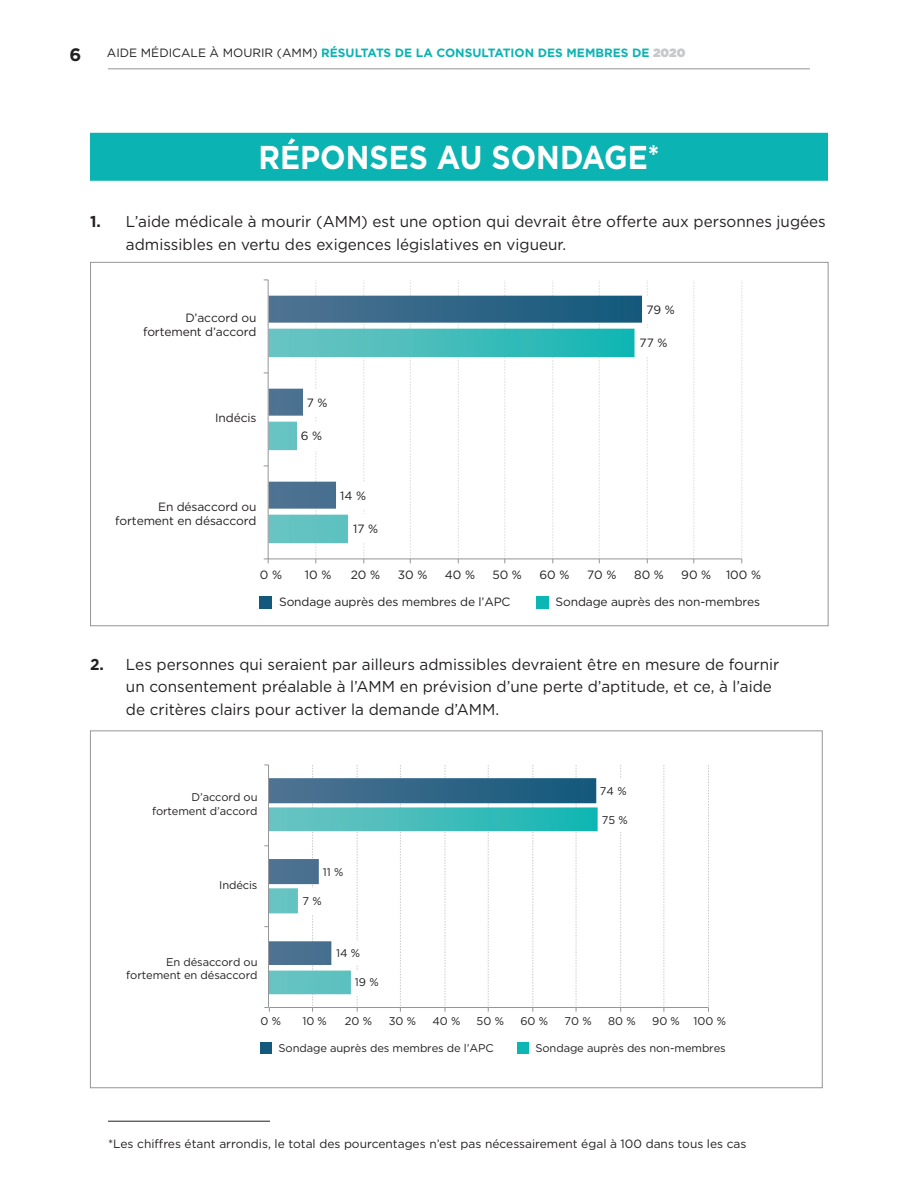
<style>
.page{position:relative;width:918px;height:1188px;background:#fff}
.page>*{position:absolute;margin:0;border:0;box-sizing:border-box;transform-origin:0 0}
.t1{font:700 33px "Gotham HTF";color:#fff;scale:.91 1}
.t2{font:700 18px "Gotham HTF";color:#231f20}
.t3{font:15.75px/22.5px "Gotham HTF";color:#231f20}
.t4{font:12px/14.4px "Gotham HTF";letter-spacing:-.01em;color:#231f20;text-align:right}
.t5{font:700 12px "Gotham HTF";color:#0bb4b2}
.t6{font:11.1px/13.4px "Gotham HTF";letter-spacing:-.01em;color:#231f20;text-align:right}
.s1{font-weight:400;color:#231f20}
.s2{font-weight:900;color:#c7c8ca}
.s3{font-size:29.7px}
.s4{font-weight:700}
</style>
<div class="page">
<hr style="left:108px;top:68px;width:702px;height:1px;background:#939598">
<div style="left:90px;top:133px;width:738px;height:48px;background:#0bb4b2"></div>
<div style="left:269px;top:514px;width:79px;height:29px;background:#62c3c1"></div>
<svg style="left:269px;top:296px;width:373px;height:213px"></svg>
<hr style="left:268px;top:559px;width:474px;height:1px;background:#939598">
<svg style="left:315px;top:280px;width:2px;height:283px"></svg>
<svg style="left:363px;top:280px;width:2px;height:283px"></svg>
<svg style="left:410px;top:280px;width:1px;height:283px"></svg>
<svg style="left:458px;top:280px;width:1px;height:283px"></svg>
<svg style="left:504px;top:280px;width:2px;height:283px"></svg>
<svg style="left:552px;top:280px;width:2px;height:283px"></svg>
<svg style="left:599px;top:280px;width:1px;height:283px"></svg>
<svg style="left:647px;top:280px;width:1px;height:283px"></svg>
<svg style="left:693px;top:280px;width:2px;height:283px"></svg>
<svg style="left:741px;top:280px;width:2px;height:283px"></svg>
<hr style="left:268px;top:280px;width:1px;height:279px;background:#939598">
<div style="left:349px;top:515px;width:30px;height:28px;background:#fff"></div>
<div style="left:338px;top:483px;width:30px;height:26px;background:#fff"></div>
<div style="left:301px;top:422px;width:30px;height:28px;background:#fff"></div>
<div style="left:305px;top:389px;width:30px;height:27px;background:#fff"></div>
<div style="left:636px;top:329px;width:30px;height:28px;background:#fff"></div>
<div style="left:645px;top:296px;width:30px;height:27px;background:#fff"></div>
<div style="left:259px;top:596px;width:13px;height:12px;background:#13597b"></div>
<div style="left:536px;top:596px;width:12px;height:12px;background:#0bb6b3"></div>
<svg style="left:269px;top:807px;width:329px;height:187px"></svg>
<svg style="left:269px;top:778px;width:327px;height:187px"></svg>
<hr style="left:269px;top:1007px;width:439px;height:1px;background:#939598">
<svg style="left:312px;top:765px;width:1px;height:247px"></svg>
<svg style="left:357px;top:765px;width:1px;height:247px"></svg>
<svg style="left:400px;top:765px;width:1px;height:247px"></svg>
<svg style="left:445px;top:765px;width:1px;height:247px"></svg>
<svg style="left:488px;top:765px;width:1px;height:247px"></svg>
<svg style="left:532px;top:765px;width:2px;height:247px"></svg>
<svg style="left:576px;top:765px;width:1px;height:247px"></svg>
<svg style="left:620px;top:765px;width:1px;height:247px"></svg>
<svg style="left:664px;top:765px;width:1px;height:247px"></svg>
<svg style="left:708px;top:765px;width:1px;height:247px"></svg>
<hr style="left:268px;top:765px;width:1px;height:243px;background:#939598">
<svg style="left:264px;top:1007px;width:6px;height:5px"></svg>
<div style="left:302px;top:888px;width:22px;height:25px;background:#fff"></div>
<div style="left:352px;top:970px;width:28px;height:24px;background:#fff"></div>
<div style="left:335px;top:941px;width:28px;height:24px;background:#fff"></div>
<div style="left:599px;top:779px;width:28px;height:24px;background:#fff"></div>
<div style="left:599px;top:802px;width:28px;height:29px;background:#fff"></div>
<div style="left:260px;top:1042px;width:12px;height:12px;background:#13597b"></div>
<div style="left:517px;top:1042px;width:12px;height:12px;background:#0bb6b3"></div>
<hr style="left:108px;top:1121px;width:162px;height:1px;background:#231f20">
<p class="t2" style="left:70px;top:45px;width:13px">6</p>
<p class="t5" style="left:107px;top:46px;width:580px"><span class="s1">AIDE MÉDICALE À MOURIR (AMM)</span> RÉSULTATS DE LA CONSULTATION DES MEMBRES DE <span class="s2">2020</span></p>
<h1 class="t1" style="left:258px;top:138px;width:442px">RÉPONSES AU SONDAGE<span class="s3">*</span></h1>
<p class="t3" style="left:126px;top:210px;width:701px;text-indent:-36px"><span class="s4">1.</span> L’aide médicale à mourir (AMM) est une option qui devrait être offerte aux personnes jugées admissibles en vertu des exigences législatives en vigueur.</p>
<p class="t4" style="left:143px;top:310px;width:115px">D’accord ou fortement d’accord</p>
<p class="t4" style="left:215px;top:410px;width:43px">Indécis</p>
<p class="t4" style="left:115px;top:499px;width:143px">En désaccord ou fortement en désaccord</p>
<p class="t4" style="left:307px;top:395px;width:22px">7 %</p>
<p class="t4" style="left:301px;top:428px;width:23px">6 %</p>
<p class="t4" style="left:340px;top:488px;width:27px">14 %</p>
<p class="t4" style="left:353px;top:521px;width:27px">17 %</p>
<p class="t4" style="left:646px;top:302px;width:30px">79 %</p>
<p class="t4" style="left:640px;top:335px;width:29px">77 %</p>
<p class="t4" style="left:260px;top:568px;width:24px">0 %</p>
<p class="t4" style="left:305px;top:568px;width:28px">10 %</p>
<p class="t4" style="left:351px;top:568px;width:31px">20 %</p>
<p class="t4" style="left:398px;top:568px;width:31px">30 %</p>
<p class="t4" style="left:445px;top:568px;width:32px">40 %</p>
<p class="t4" style="left:492px;top:568px;width:31px">50 %</p>
<p class="t4" style="left:540px;top:568px;width:31px">60 %</p>
<p class="t4" style="left:587px;top:568px;width:31px">70 %</p>
<p class="t4" style="left:634px;top:568px;width:31px">80 %</p>
<p class="t4" style="left:681px;top:568px;width:81px">90 % 100 %</p>
<p class="t4" style="left:279px;top:594px;width:233px">Sondage auprès des membres de l’APC</p>
<p class="t4" style="left:556px;top:594px;width:206px">Sondage auprès des non-membres</p>
<p class="t3" style="left:126px;top:653px;width:655px;text-indent:-36px"><span class="s4">2.</span> Les personnes qui seraient par ailleurs admissibles devraient être en mesure de fournir un consentement préalable à l’AMM en prévision d’une perte d’aptitude, et ce, à l’aide de critères clairs pour activer la demande d’AMM.</p>
<p class="t6" style="left:152px;top:790px;width:107px">D’accord ou fortement d’accord</p>
<p class="t6" style="left:219px;top:878px;width:40px">Indécis</p>
<p class="t6" style="left:126px;top:955px;width:133px">En désaccord ou fortement en désaccord</p>
<p class="t6" style="left:323px;top:865px;width:22px">11 %</p>
<p class="t6" style="left:302px;top:894px;width:21px">7 %</p>
<p class="t6" style="left:336px;top:946px;width:26px">14 %</p>
<p class="t6" style="left:355px;top:975px;width:25px">19 %</p>
<p class="t6" style="left:600px;top:784px;width:28px">74 %</p>
<p class="t6" style="left:602px;top:813px;width:28px">75 %</p>
<p class="t6" style="left:260px;top:1014px;width:22px">0 %</p>
<p class="t6" style="left:302px;top:1014px;width:26px">10 %</p>
<p class="t6" style="left:345px;top:1014px;width:29px">20 %</p>
<p class="t6" style="left:389px;top:1014px;width:29px">30 %</p>
<p class="t6" style="left:432px;top:1014px;width:30px">40 %</p>
<p class="t6" style="left:477px;top:1014px;width:29px">50 %</p>
<p class="t6" style="left:520px;top:1014px;width:29px">60 %</p>
<p class="t6" style="left:565px;top:1014px;width:29px">70 %</p>
<p class="t6" style="left:608px;top:1014px;width:29px">80 %</p>
<p class="t6" style="left:652px;top:1014px;width:76px">90 % 100 %</p>
<p class="t6" style="left:279px;top:1041px;width:217px">Sondage auprès des membres de l’APC</p>
<p class="t6" style="left:536px;top:1041px;width:192px">Sondage auprès des non-membres</p>
<p class="t4" style="left:108px;top:1137px;width:640px">*Les chiffres étant arrondis, le total des pourcentages n’est pas nécessairement égal à 100 dans tous les cas</p>
</div>
